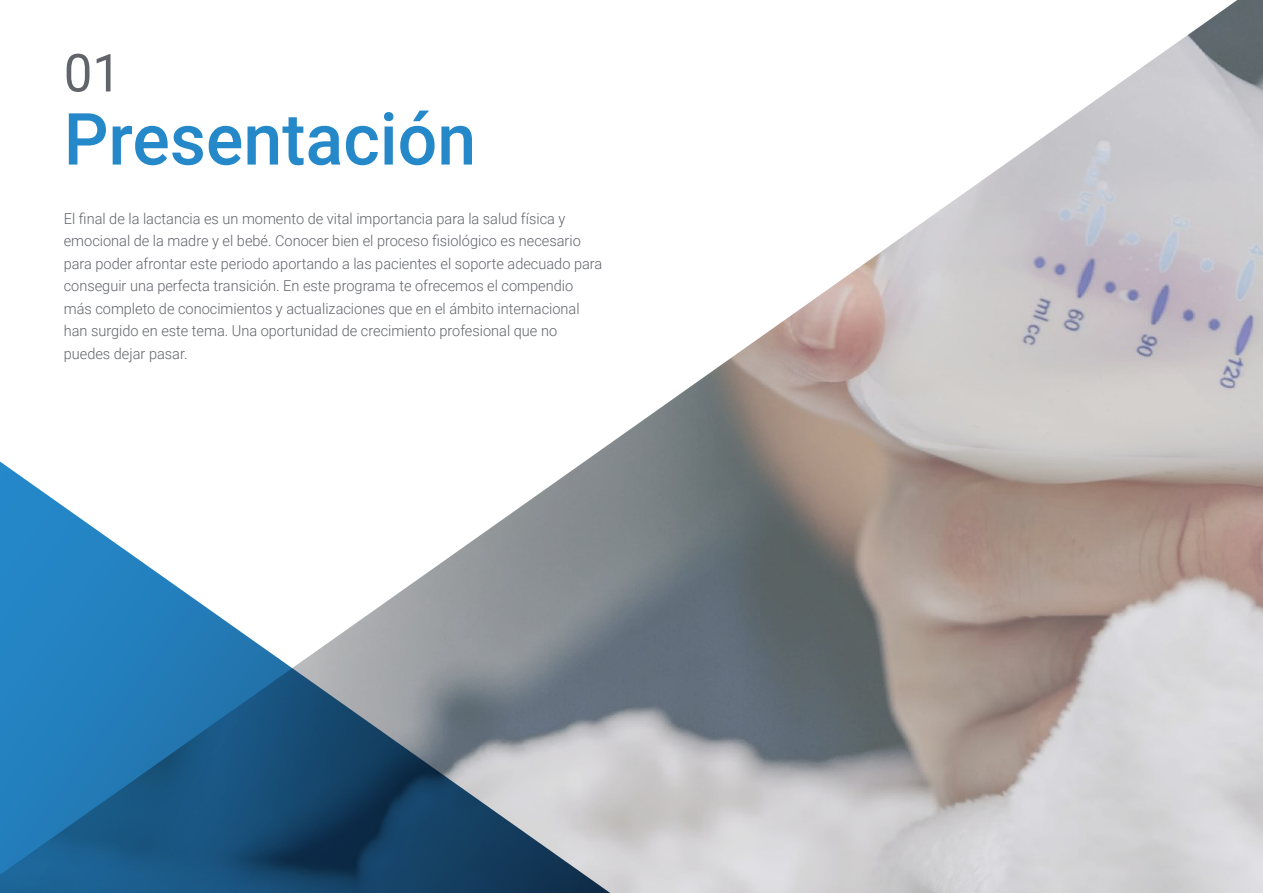
<style>
.page{position:relative;width:1263px;height:893px;background:#fff}
.page>*{position:absolute;margin:0;border:0;box-sizing:border-box;transform-origin:0 0}
.t1{font:500 72px "Roboto";color:#2488c9}
.t2{font:52.5px "Roboto";color:#61646a}
.t3{font:300 15px/22.5px "Roboto";color:#61646a}
</style>
<div class="page">
<img style="left:607px;top:0;width:656px;height:893px">
<svg style="left:0;top:446px;width:640px;height:447px"></svg>
<h2 class="t2" style="left:64px;top:36px;width:59px">01</h2>
<h1 class="t1" style="left:64px;top:89px;width:414px">Presentación</h1>
<p class="t3" style="left:64px;top:207px;width:540px">El final de la lactancia es un momento de vital importancia para la salud física y emocional de la madre y el bebé. Conocer bien el proceso fisiológico es necesario para poder afrontar este periodo aportando a las pacientes el soporte adecuado para conseguir una perfecta transición. En este programa te ofrecemos el compendio más completo de conocimientos y actualizaciones que en el ámbito internacional han surgido en este tema. Una oportunidad de crecimiento profesional que no puedes dejar pasar.</p>
</div>
